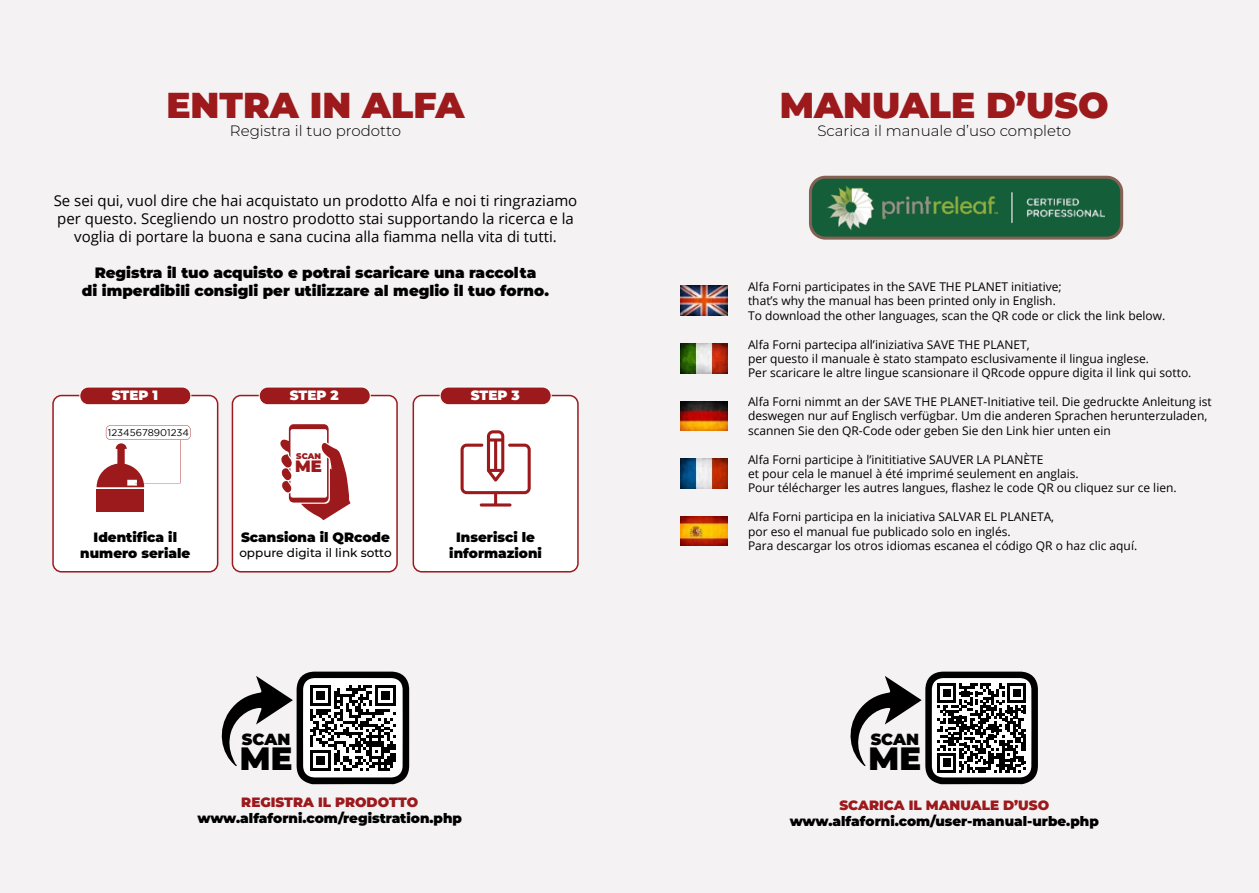
<style>
.page{position:relative;width:1259px;height:893px;background:#f4f2f3}
.page>*{position:absolute;margin:0;border:0;box-sizing:border-box;transform-origin:0 0}
.t1{font:900 36px "Montserrat";color:#9c191c}
.t2{font:900 32.25px "Montserrat";color:#000}
.t3{font:900 16.5px "Montserrat";color:#9c191c}
.t4{font:900 16.05px "Montserrat";color:#000}
.t5{font:15px/18px "Open Sans";color:#000;text-align:center}
.t6{font:900 15px "Montserrat";color:#000}
.t7{font:300 15px "Montserrat";color:#000}
.t8{font:900 13.5px/16.2px "Montserrat";color:#000;text-align:center}
.t9{font:900 13.5px "Montserrat";color:#fff}
.t10{font:12px/14.4px "Open Sans";color:#000}
.t11{font:500 12px "Montserrat";color:#000}
.t12{font:9.75px "Gotham";color:#000}
.t13{font:900 8.25px "Montserrat";color:#9c191c}
.s1{color:#9c191c}
</style>
<div class="page">
<div style="left:232px;top:396px;width:165px;height:176px;background:#fff;border-radius:9px"></div>
<div style="left:232px;top:395px;width:166px;height:177px;border:2px solid #9c191c;border-radius:9px"></div>
<div style="left:259px;top:387px;width:111px;height:18px;background:#9c191c;border-radius:9px"></div>
<div style="left:259px;top:387px;width:111px;height:18px;border:1px solid #fff;border-radius:9px"></div>
<svg style="left:850px;top:672px;width:188px;height:112px"></svg>
<svg style="left:221px;top:672px;width:188px;height:112px"></svg>
<div style="left:53px;top:396px;width:165px;height:176px;background:#fff;border-radius:9px"></div>
<div style="left:52px;top:395px;width:166px;height:177px;border:2px solid #9c191c;border-radius:9px"></div>
<div style="left:413px;top:396px;width:165px;height:176px;background:#fff;border-radius:9px"></div>
<div style="left:412px;top:395px;width:167px;height:177px;border:2px solid #9c191c;border-radius:9px"></div>
<div style="left:97px;top:490px;width:47px;height:22px;background:#9c191c"></div>
<svg style="left:97px;top:425px;width:94px;height:62px"></svg>
<svg style="left:460px;top:430px;width:71px;height:76px"></svg>
<div style="left:80px;top:387px;width:111px;height:18px;background:#9c191c;border-radius:9px"></div>
<div style="left:79px;top:387px;width:112px;height:18px;border:1px solid #fff;border-radius:9px"></div>
<div style="left:440px;top:387px;width:111px;height:18px;background:#9c191c;border-radius:9px"></div>
<div style="left:440px;top:387px;width:111px;height:18px;border:1px solid #fff;border-radius:9px"></div>
<svg style="left:280px;top:424px;width:70px;height:96px"></svg>
<img style="left:680px;top:343px;width:48px;height:30px">
<img style="left:680px;top:401px;width:48px;height:30px">
<img style="left:680px;top:286px;width:48px;height:30px">
<img style="left:680px;top:458px;width:48px;height:30px">
<img style="left:680px;top:516px;width:48px;height:30px">
<div style="left:810px;top:177px;width:311px;height:61px;background:#145e3a;border-radius:15px"></div>
<img style="left:827px;top:185px;width:277px;height:46px">
<div style="left:809px;top:176px;width:314px;height:64px;border:3px solid #856154;border-radius:15px"></div>
<p class="t1" style="left:166px;top:78px;width:300px">ENTRA IN ALFA</p>
<p class="t7" style="left:230px;top:120px;width:172px">Registra il tuo prodotto</p>
<p class="t5" style="left:54px;top:191px;width:525px">Se sei qui, vuol dire che hai acquistato un prodotto Alfa e noi ti ringraziamo per questo. Scegliendo un nostro prodotto stai supportando la ricerca e la voglia di portare la buona e sana cucina alla fiamma nella vita di tutti.</p>
<p class="t6" style="left:95px;top:261px;width:443px">Registra il tuo acquisto e potrai scaricare una raccolta</p>
<p class="t6" style="left:82px;top:279px;width:468px">di imperdibili consigli per utilizzare al meglio il tuo forno.</p>
<p class="t9" style="left:112px;top:386px;width:48px">STEP 1</p>
<p class="t9" style="left:471px;top:386px;width:51px">STEP 3</p>
<p class="t9" style="left:290px;top:386px;width:50px">STEP 2</p>
<p class="t12" style="left:108px;top:427px;width:83px">12345678901234</p>
<p class="t8" style="left:80px;top:528px;width:112px">Identifica il numero seriale</p>
<p class="t13" style="left:296px;top:450px;width:26px">SCAN</p>
<p class="t3" style="left:295px;top:454px;width:28px">ME</p>
<p class="t8" style="left:241px;top:528px;width:150px">Scansiona il QRcode</p>
<p class="t11" style="left:239px;top:544px;width:154px">oppure digita il link sotto</p>
<p class="t8" style="left:449px;top:528px;width:94px">Inserisci le informazioni</p>
<p class="t4" style="left:242px;top:727px;width:50px">SCAN</p>
<p class="t2" style="left:240px;top:734px;width:54px">ME</p>
<p class="t8" style="left:197px;top:793px;width:266px"><span class="s1">REGISTRA IL PRODOTTO </span>www.alfaforni.com/registration.php</p>
<p class="t1" style="left:780px;top:78px;width:330px">MANUALE D’USO</p>
<p class="t7" style="left:817px;top:120px;width:255px">Scarica il manuale d’uso completo</p>
<p class="t10" style="left:748px;top:279px;width:315px">Alfa Forni participates in the SAVE THE PLANET initiative;</p>
<p class="t10" style="left:748px;top:294px;width:309px">that’s why the manual has been printed only in English.</p>
<p class="t10" style="left:748px;top:308px;width:419px">To download the other languages, scan the QR code or click the link below.</p>
<p class="t10" style="left:748px;top:337px;width:283px">Alfa Forni partecipa all’iniziativa SAVE THE PLANET,</p>
<p class="t10" style="left:748px;top:351px;width:402px">per questo il manuale è stato stampato esclusivamente il lingua inglese.</p>
<p class="t10" style="left:748px;top:365px;width:445px">Per scaricare le altre lingue scansionare il QRcode oppure digita il link qui sotto.</p>
<p class="t10" style="left:748px;top:394px;width:465px">Alfa Forni nimmt an der SAVE THE PLANET-Initiative teil. Die gedruckte Anleitung ist deswegen nur auf Englisch verfügbar. Um die anderen Sprachen herunterzuladen, scannen Sie den QR-Code oder geben Sie den Link hier unten ein</p>
<p class="t10" style="left:748px;top:452px;width:297px">Alfa Forni participe à l’inititiative SAUVER LA PLANÈTE</p>
<p class="t10" style="left:748px;top:466px;width:332px">et pour cela le manuel à été imprimé seulement en anglais.</p>
<p class="t10" style="left:748px;top:481px;width:430px">Pour télécharger les autres langues, flashez le code QR ou cliquez sur ce lien.</p>
<p class="t10" style="left:748px;top:509px;width:308px">Alfa Forni participa en la iniciativa SALVAR EL PLANETA,</p>
<p class="t10" style="left:748px;top:524px;width:264px">por eso el manual fue publicado solo en inglés.</p>
<p class="t10" style="left:748px;top:538px;width:391px">Para descargar los otros idiomas escanea el código QR o haz clic aquí.</p>
<p class="t4" style="left:870px;top:727px;width:50px">SCAN</p>
<p class="t2" style="left:868px;top:734px;width:54px">ME</p>
<p class="t8" style="left:789px;top:796px;width:311px"><span class="s1">SCARICA IL MANUALE D’USO </span>www.alfaforni.com/user-manual-urbe.php</p>
</div>
